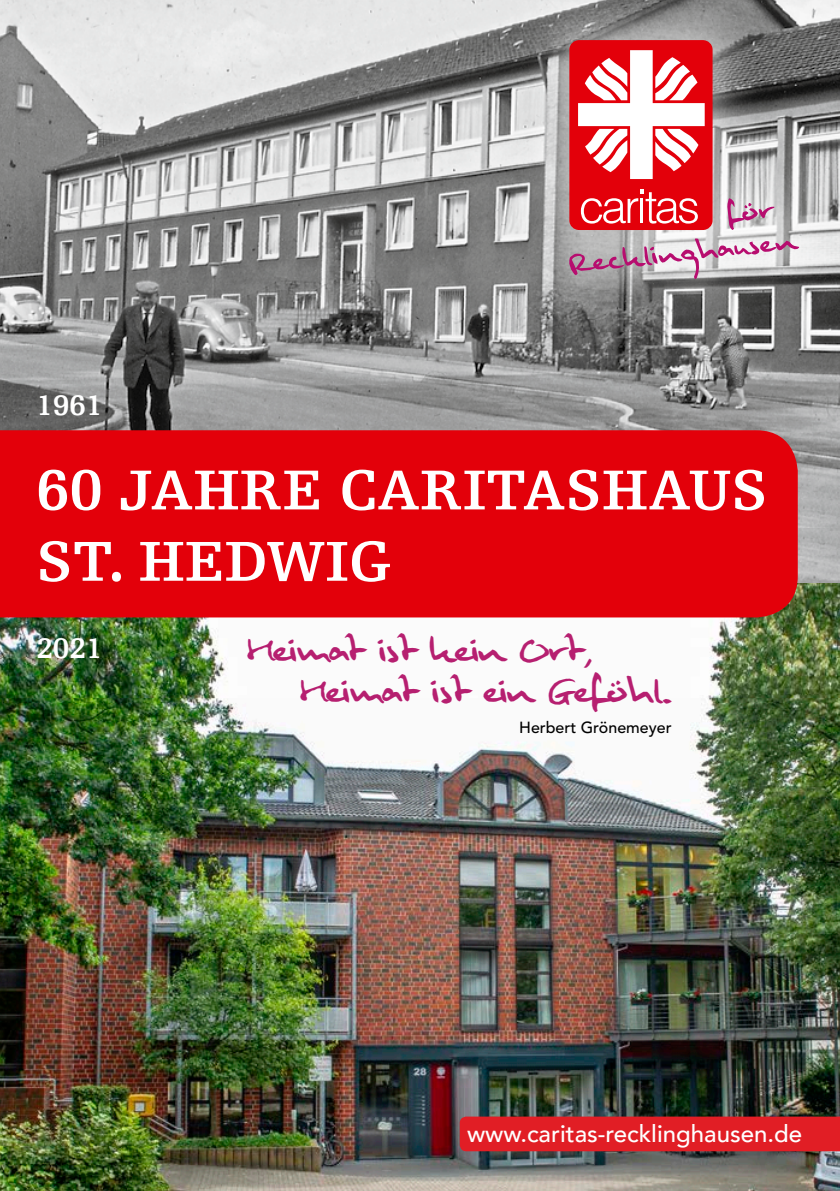
<style>
.page{position:relative;width:840px;height:1191px;background:#fff}
.page>*{position:absolute;margin:0;border:0;box-sizing:border-box;transform-origin:0 0}
.t1{font:700 59.4px/71.2px "Egyptienne FLT Std";color:#fff}
.t2{font:37.4px/40.8px "Muldershandwriting";color:#b61f70}
.t3{font:700 29.8px "Egyptienne FLT Std";color:#fff}
.t4{font:500 24px "Avenir LT Com";color:#fff}
.t5{font:500 16px "Avenir LT Std";color:#000}
</style>
<div class="page">
<img style="left:0;top:697px;width:839px;height:494px">
<img style="left:0;top:582px;width:839px;height:115px">
<img style="left:0;top:0;width:839px;height:528px">
<img style="left:797px;top:528px;width:42px;height:54px">
<div style="left:520px;top:0;width:319px;height:325px;background:#fff;opacity:.5"></div>
<div style="left:569px;top:40px;width:143px;height:190px;background:#e3000a;border-radius:10px"></div>
<svg style="left:578px;top:50px;width:126px;height:129px"></svg>
<svg style="left:580px;top:190px;width:117px;height:34px"></svg>
<svg style="left:569px;top:238px;width:229px;height:41px"></svg>
<svg style="left:727px;top:198px;width:46px;height:32px"></svg>
<div style="left:0;top:430px;width:797px;height:187px;background:#e3000a"></div>
<div style="left:459px;top:1116px;width:380px;height:35px;background:#e11e25"></div>
<p class="t3" style="left:36px;top:389px;width:68px">1961</p>
<h1 class="t1" style="left:36px;top:455px;width:732px">60 JAHRE CARITASHAUS<br>ST. HEDWIG</h1>
<p class="t3" style="left:36px;top:632px;width:68px">2021</p>
<p class="t2" style="left:297px;top:633px;width:375px;text-indent:-53px">Heimat ist kein Ort,<br>Heimat ist ein Gefühl.</p>
<p class="t5" style="left:519px;top:718px;width:154px">Herbert Grönemeyer</p>
<p class="t4" style="left:466px;top:1119px;width:336px">www.caritas-recklinghausen.de</p>
</div>
